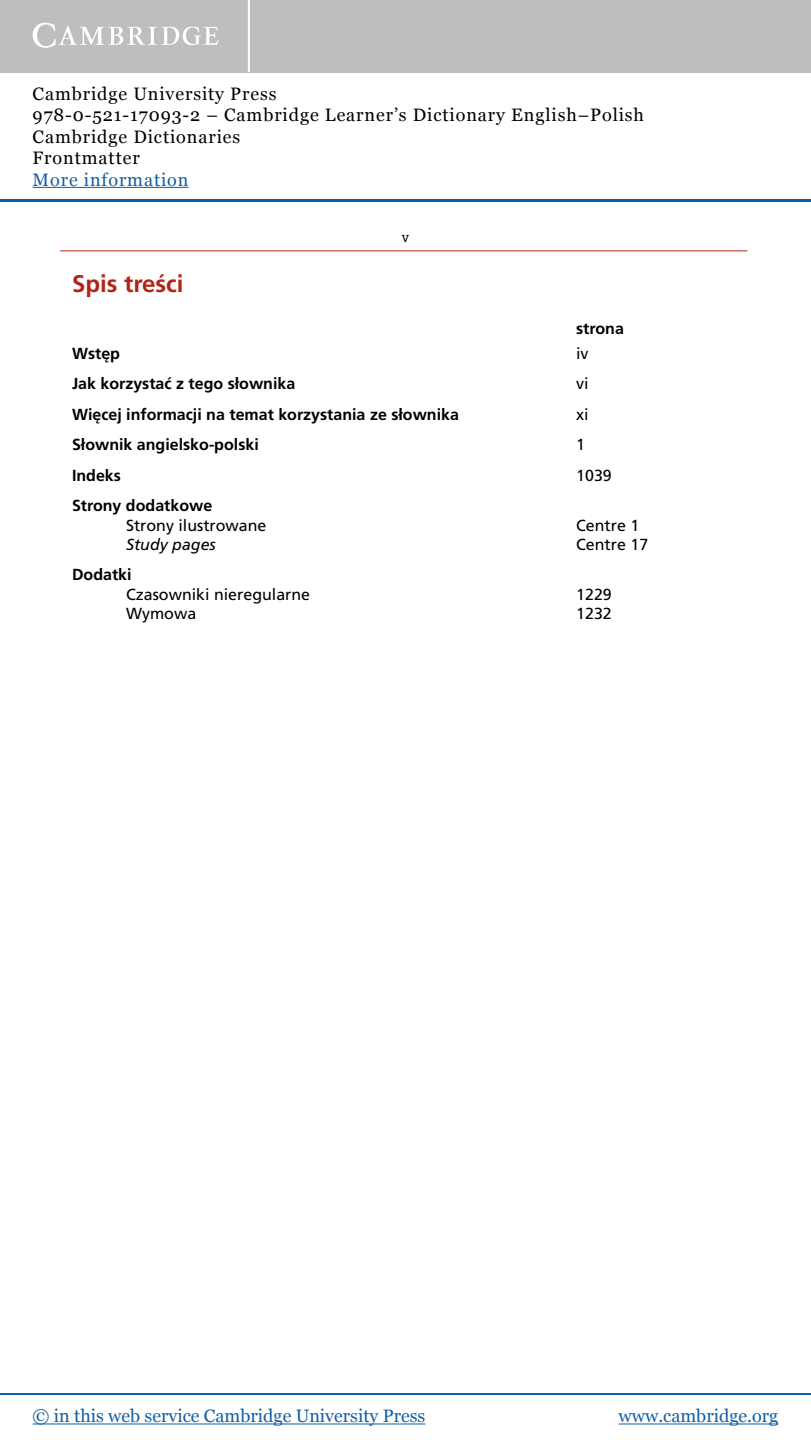
<style>
.page{position:relative;width:811px;height:1455px;background:#fff}
.page>*{position:absolute;margin:0;border:0;box-sizing:border-box;transform-origin:0 0}
.t1{font:700 24px "Frutiger LTACE";color:#b32317}
.t2{font:18px/21.4px "Georgia";letter-spacing:.05em;color:#000}
.t3{font:18px "Georgia";color:#115fa4}
.t4{font:18px "Georgia";letter-spacing:.05em;color:#115fa4}
.t5{font:700 16px "Frutiger LTACE";color:#000}
.t6{font:16px "Frutiger LTACE";color:#000}
.t7{font:italic 16px "Frutiger LTACE";color:#000}
.t8{font:14px "Le Monde Courrier Std";color:#000}
</style>
<div class="page">
<div style="left:0;top:0;width:811px;height:72px;background:#bcbec0"></div>
<hr style="left:248px;top:0;width:2px;height:72px;background:#fff">
<svg style="left:33px;top:23px;width:186px;height:25px"></svg>
<hr style="left:33px;top:187px;width:155px;height:1px;background:#115fa4">
<hr style="left:0;top:200px;width:811px;height:2px;background:#115fa4">
<hr style="left:0;top:1393px;width:811px;height:2px;background:#115fa4">
<hr style="left:33px;top:1423px;width:392px;height:1px;background:#115fa4">
<hr style="left:618px;top:1423px;width:160px;height:1px;background:#115fa4">
<hr style="left:60px;top:251px;width:687px;height:1px;background:#b32317">
<p class="t2" style="left:33px;top:83px;width:613px">Cambridge University Press<br>978-0-521-17093-2 – Cambridge Learner’s Dictionary English–Polish Cambridge Dictionaries<br>Frontmatter</p>
<p class="t4" style="left:33px;top:169px;width:157px">More information</p>
<h1 class="t1" style="left:72px;top:270px;width:113px">Spis treści</h1>
<p class="t8" style="left:402px;top:229px;width:9px">v</p>
<p class="t5" style="left:576px;top:319px;width:49px">strona</p>
<p class="t5" style="left:72px;top:344px;width:49px">Wstęp</p>
<p class="t6" style="left:576px;top:344px;width:14px">iv</p>
<p class="t5" style="left:72px;top:374px;width:225px">Jak korzystać z tego słownika</p>
<p class="t6" style="left:576px;top:374px;width:14px">vi</p>
<p class="t5" style="left:72px;top:405px;width:388px">Więcej informacji na temat korzystania ze słownika</p>
<p class="t6" style="left:576px;top:405px;width:14px">xi</p>
<p class="t5" style="left:72px;top:435px;width:188px">Słownik angielsko-polski</p>
<p class="t6" style="left:576px;top:435px;width:10px">1</p>
<p class="t5" style="left:72px;top:466px;width:50px">Indeks</p>
<p class="t6" style="left:576px;top:466px;width:37px">1039</p>
<p class="t5" style="left:72px;top:496px;width:142px">Strony dodatkowe</p>
<p class="t6" style="left:126px;top:516px;width:142px">Strony ilustrowane</p>
<p class="t6" style="left:576px;top:516px;width:65px">Centre 1</p>
<p class="t7" style="left:126px;top:535px;width:91px">Study pages</p>
<p class="t6" style="left:576px;top:535px;width:74px">Centre 17</p>
<p class="t5" style="left:72px;top:565px;width:61px">Dodatki</p>
<p class="t6" style="left:126px;top:585px;width:186px">Czasowniki nieregularne</p>
<p class="t6" style="left:576px;top:585px;width:37px">1229</p>
<p class="t6" style="left:126px;top:604px;width:72px">Wymowa</p>
<p class="t6" style="left:576px;top:604px;width:37px">1232</p>
<p class="t3" style="left:33px;top:1405px;width:394px">© in this web service Cambridge University Press</p>
<p class="t3" style="left:618px;top:1405px;width:161px">www.cambridge.org</p>
</div>
